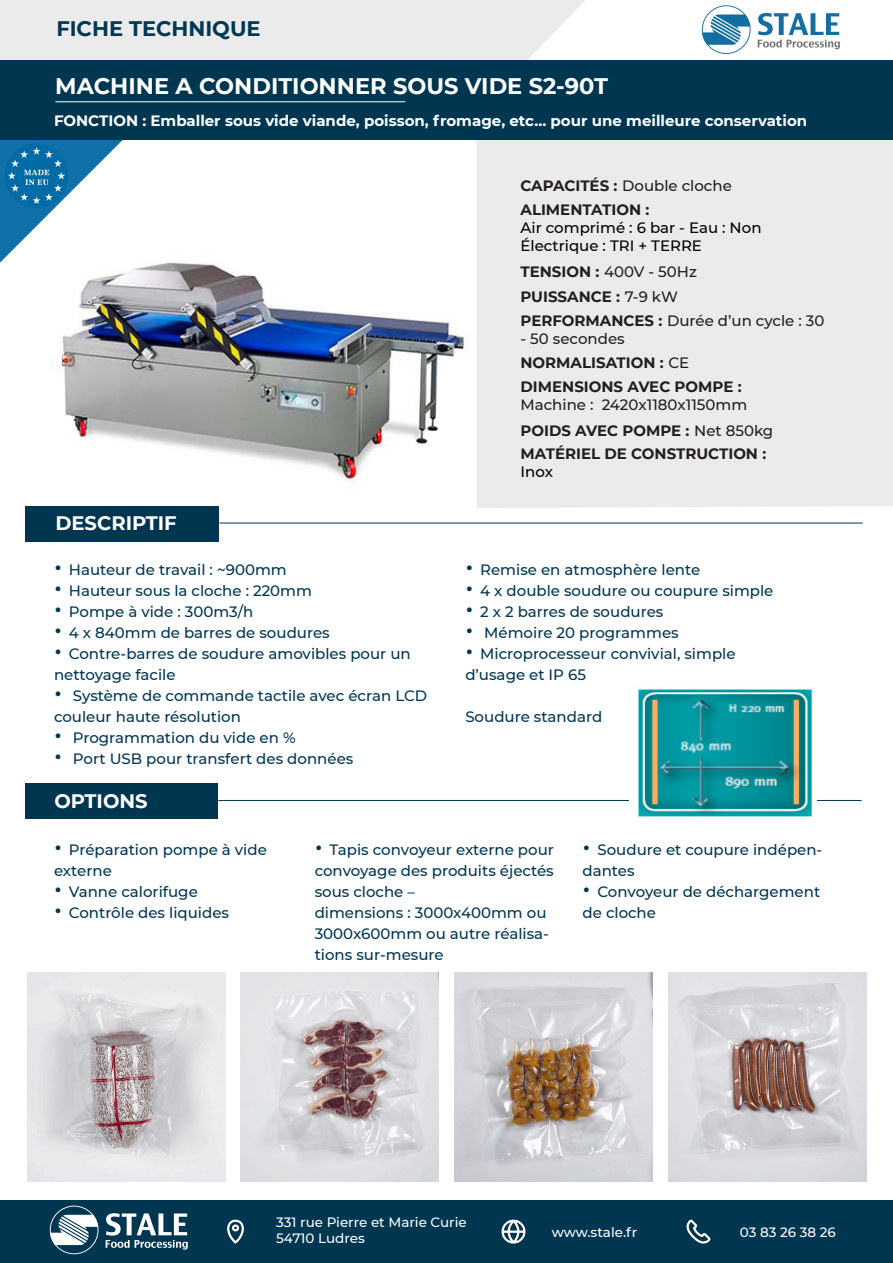
<style>
.page{position:relative;width:893px;height:1263px;background:#fff}
.page>*{position:absolute;margin:0;border:0;box-sizing:border-box;transform-origin:0 0}
.t1{font:700 22.5px "Montserrat";color:#fff}
.t2{font:700 21px "Montserrat";color:#013651}
.t3{font:700 19.5px "Montserrat";color:#fff}
.t4{font:500 15px/21px "Montserrat";color:#013651}
.t5{font:700 15px "Montserrat";color:#231f20}
.t6{font:500 15px "Montserrat";color:#231f20}
.t7{font:700 15px "Montserrat";color:#fff}
.t8{font:500 15px "Montserrat";color:#000}
.t9{font:500 13.5px "Montserrat";color:#fff}
.s1{font-weight:700}
.s2{font-weight:500}
.s3{font-size:25.5px}
</style>
<div class="page">
<img style="left:58px;top:262px;width:409px;height:222px">
<svg style="left:0;top:140px;width:173px;height:123px"></svg>
<img style="left:4px;top:143px;width:65px;height:65px;border-radius:32px">
<div style="left:26px;top:506px;width:193px;height:35px;background:#013651"></div>
<div style="left:477px;top:140px;width:416px;height:368px;background:#ebebeb"></div>
<div style="left:0;top:0;width:585px;height:60px;background:#ebebeb"></div>
<svg style="left:758px;top:13px;width:82px;height:36px"></svg>
<svg style="left:702px;top:5px;width:49px;height:49px"></svg>
<div style="left:0;top:60px;width:893px;height:80px;background:#013651"></div>
<hr style="left:55px;top:101px;width:350px;height:1px;background:#fff">
<div style="left:0;top:1200px;width:893px;height:63px;background:#013651"></div>
<svg style="left:106px;top:1213px;width:82px;height:36px"></svg>
<svg style="left:50px;top:1205px;width:48px;height:49px"></svg>
<img style="left:501px;top:1219px;width:25px;height:25px">
<img style="left:686px;top:1219px;width:25px;height:25px">
<img style="left:227px;top:1219px;width:17px;height:25px">
<hr style="left:219px;top:523px;width:644px;height:1px;background:#013651">
<div style="left:26px;top:783px;width:192px;height:36px;background:#013651"></div>
<hr style="left:218px;top:800px;width:644px;height:1px;background:#013651">
<img style="left:27px;top:972px;width:198px;height:209px">
<img style="left:241px;top:972px;width:198px;height:209px">
<img style="left:455px;top:972px;width:198px;height:209px">
<img style="left:668px;top:972px;width:198px;height:209px">
<img style="left:629px;top:689px;width:187px;height:128px">
<p class="t2" style="left:56px;top:13px;width:206px">FICHE TECHNIQUE</p>
<p class="t1" style="left:55px;top:69px;width:554px">MACHINE A CONDITIONNER SOUS VIDE S2-90T</p>
<p class="t7" style="left:54px;top:110px;width:755px">FONCTION : Emballer sous vide viande, poisson, fromage, etc… pour une meilleure conservation</p>
<p class="t6" style="left:520px;top:175px;width:213px"><span class="s1">CAPACITÉS :</span> Double cloche</p>
<p class="t5" style="left:520px;top:199px;width:130px">ALIMENTATION :</p>
<p class="t8" style="left:520px;top:217px;width:243px">Air comprimé : 6 bar - Eau : Non</p>
<p class="t8" style="left:520px;top:235px;width:183px">Électrique : TRI + TERRE</p>
<p class="t6" style="left:520px;top:262px;width:178px"><span class="s1">TENSION :</span> 400V - 50Hz</p>
<p class="t5" style="left:520px;top:286px;width:159px">PUISSANCE : <span class="s2">7-9 kW</span></p>
<p class="t6" style="left:520px;top:311px;width:305px"><span class="s1">PERFORMANCES :</span> Durée d’un cycle : 30</p>
<p class="t6" style="left:520px;top:329px;width:106px">- 50 secondes</p>
<p class="t5" style="left:520px;top:352px;width:170px">NORMALISATION : <span class="s2">CE</span></p>
<p class="t5" style="left:520px;top:376px;width:223px">DIMENSIONS AVEC POMPE :</p>
<p class="t6" style="left:520px;top:394px;width:228px">Machine : 2420x1180x1150mm</p>
<p class="t5" style="left:520px;top:420px;width:254px">POIDS AVEC POMPE : <span class="s2">Net 850kg</span></p>
<p class="t3" style="left:55px;top:509px;width:123px">DESCRIPTIF</p>
<p class="t4" style="left:54px;top:559px;width:234px"><span class="s3">•</span> Hauteur de travail : ~900mm</p>
<p class="t4" style="left:54px;top:580px;width:259px"><span class="s3">•</span> Hauteur sous la cloche : 220mm</p>
<p class="t4" style="left:54px;top:601px;width:201px"><span class="s3">•</span> Pompe à vide : 300m3/h</p>
<p class="t4" style="left:54px;top:622px;width:277px"><span class="s3">•</span> 4 x 840mm de barres de soudures</p>
<p class="t4" style="left:54px;top:643px;width:358px"><span class="s3">•</span> Contre-barres de soudure amovibles pour un nettoyage facile</p>
<p class="t4" style="left:54px;top:685px;width:375px"><span class="s3">•</span> Système de commande tactile avec écran LCD couleur haute résolution</p>
<p class="t4" style="left:54px;top:727px;width:243px"><span class="s3">•</span> Programmation du vide en %</p>
<p class="t4" style="left:54px;top:748px;width:301px"><span class="s3">•</span> Port USB pour transfert des données</p>
<p class="t3" style="left:54px;top:787px;width:95px">OPTIONS</p>
<p class="t5" style="left:520px;top:443px;width:247px">MATÉRIEL DE CONSTRUCTION :</p>
<p class="t8" style="left:520px;top:462px;width:34px">Inox</p>
<p class="t4" style="left:465px;top:559px;width:236px"><span class="s3">•</span> Remise en atmosphère lente</p>
<p class="t4" style="left:465px;top:580px;width:310px"><span class="s3">•</span> 4 x double soudure ou coupure simple</p>
<p class="t4" style="left:465px;top:601px;width:200px"><span class="s3">•</span> 2 x 2 barres de soudures</p>
<p class="t4" style="left:465px;top:622px;width:215px"><span class="s3">•</span> Mémoire 20 programmes</p>
<p class="t4" style="left:465px;top:643px;width:272px"><span class="s3">•</span> Microprocesseur convivial, simple d’usage et IP 65</p>
<p class="t4" style="left:465px;top:706px;width:138px">Soudure standard</p>
<p class="t4" style="left:54px;top:839px;width:214px"><span class="s3">•</span> Préparation pompe à vide externe</p>
<p class="t4" style="left:54px;top:881px;width:145px"><span class="s3">•</span> Vanne calorifuge</p>
<p class="t4" style="left:54px;top:902px;width:177px"><span class="s3">•</span> Contrôle des liquides</p>
<p class="t4" style="left:315px;top:839px;width:241px;text-align:justify"><span class="s3">•</span> Tapis convoyeur externe pour convoyage des produits éjectés sous cloche –</p>
<p class="t4" style="left:315px;top:902px;width:236px">dimensions : 3000x400mm ou<br>3000x600mm ou autre réalisa&shy;tions sur-mesure</p>
<p class="t4" style="left:583px;top:839px;width:241px"><span class="s3">•</span> Soudure et coupure indépen&shy;dantes</p>
<p class="t4" style="left:583px;top:881px;width:239px"><span class="s3">•</span> Convoyeur de déchargement de cloche</p>
<p class="t9" style="left:276px;top:1213px;width:192px">331 rue Pierre et Marie Curie</p>
<p class="t9" style="left:276px;top:1229px;width:90px">54710 Ludres</p>
<p class="t9" style="left:552px;top:1223px;width:87px">www.stale.fr</p>
<p class="t9" style="left:740px;top:1223px;width:98px">03 83 26 38 26</p>
</div>
